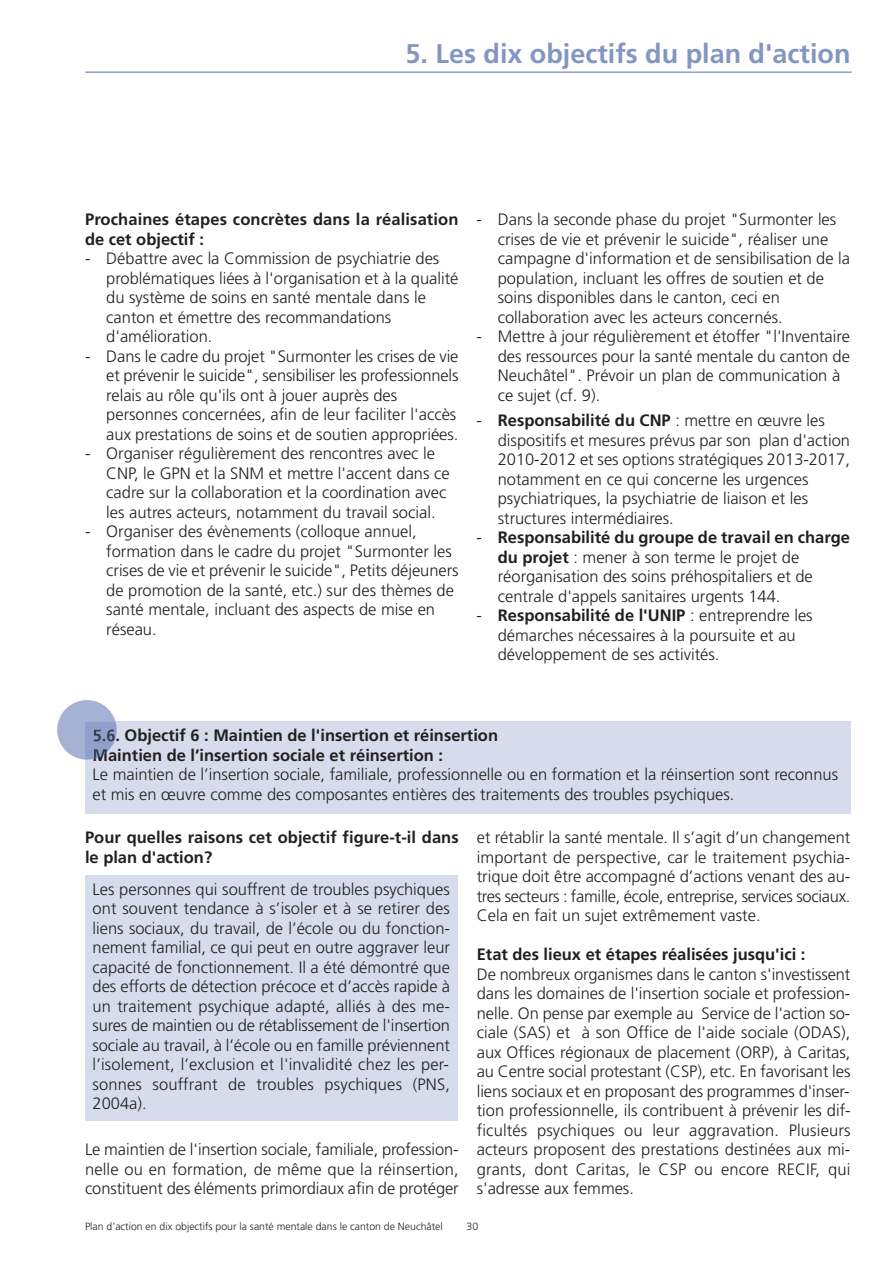
<style>
.page{position:relative;width:893px;height:1263px;background:#fff}
.page>*{position:absolute;margin:0;border:0;box-sizing:border-box;transform-origin:0 0}
.t1{font:700 27px "Frutiger";color:#8396c3}
.t2{font:300 16.5px/19.5px "Frutiger";color:#231f20}
.t3{font:700 16.5px/19.5px "Frutiger";color:#231f20}
.t4{font:300 10.5px "Frutiger";color:#231f20}
.s1{font-weight:700}
</style>
<div class="page">
<hr style="left:85px;top:71px;width:767px;height:2px;background:#8d9ec8">
<div style="left:85px;top:721px;width:765px;height:93px;background:#d6dcec"></div>
<svg style="left:57px;top:700px;width:60px;height:60px"></svg>
<div style="left:85px;top:875px;width:372px;height:245px;background:#d6dcec"></div>
<h1 class="t1" style="left:406px;top:43px;width:446px">5. Les dix objectifs du plan d'action</h1>
<p class="t3" style="left:85px;top:211px;width:375px">Prochaines étapes concrètes dans la réalisation de cet objectif :</p>
<p class="t2" style="left:106px;top:250px;width:354px;text-indent:-21px">- Débattre avec la Commission de psychiatrie des problématiques liées à l'organisation et à la qualité du système de soins en santé mentale dans le canton et émettre des recommandations d'amélioration.</p>
<p class="t2" style="left:106px;top:347px;width:354px;text-indent:-21px">- Dans le cadre du projet "Surmonter les crises de vie et prévenir le suicide", sensibiliser les professionnels relais au rôle qu'ils ont à jouer auprès des personnes concernées, afin de leur faciliter l'accès aux prestations de soins et de soutien appropriées.</p>
<p class="t2" style="left:106px;top:445px;width:345px;text-indent:-21px">- Organiser régulièrement des rencontres avec le CNP, le GPN et la SNM et mettre l'accent dans ce cadre sur la collaboration et la coordination avec les autres acteurs, notamment du travail social.</p>
<p class="t2" style="left:106px;top:523px;width:354px;text-indent:-21px">- Organiser des évènements (colloque annuel, formation dans le cadre du projet "Surmonter les crises de vie et prévenir le suicide", Petits déjeuners de promotion de la santé, etc.) sur des thèmes de santé mentale, incluant des aspects de mise en réseau.</p>
<p class="t2" style="left:498px;top:211px;width:354px;text-indent:-21px">- Dans la seconde phase du projet "Surmonter les crises de vie et prévenir le suicide", réaliser une campagne d'information et de sensibilisation de la population, incluant les offres de soutien et de soins disponibles dans le canton, ceci en collaboration avec les acteurs concernés.</p>
<p class="t2" style="left:498px;top:328px;width:354px;text-indent:-21px">- Mettre à jour régulièrement et étoffer "l'Inventaire des ressources pour la santé mentale du canton de Neuchâtel". Prévoir un plan de communication à ce sujet (cf. 9).</p>
<p class="t2" style="left:498px;top:412px;width:354px;text-indent:-21px">- <span class="s1">Responsabilité du CNP</span> : mettre en œuvre les dispositifs et mesures prévus par son plan d'action 2010-2012 et ses options stratégiques 2013-2017, notamment en ce qui concerne les urgences psychiatriques, la psychiatrie de liaison et les structures intermédiaires.</p>
<p class="t2" style="left:498px;top:529px;width:354px;text-indent:-21px">- <span class="s1">Responsabilité du groupe de travail en charge du projet</span> : mener à son terme le projet de réorganisation des soins préhospitaliers et de centrale d'appels sanitaires urgents 144.</p>
<p class="t2" style="left:498px;top:607px;width:316px;text-indent:-21px">- <span class="s1">Responsabilité de l'UNIP</span> : entreprendre les démarches nécessaires à la poursuite et au développement de ses activités.</p>
<p class="t3" style="left:93px;top:727px;width:407px">5.6. Objectif 6 : Maintien de l'insertion et réinsertion<br>Maintien de l’insertion sociale et réinsertion :</p>
<p class="t2" style="left:93px;top:766px;width:747px">Le maintien de l’insertion sociale, familiale, professionnelle ou en formation et la réinsertion sont reconnus et mis en œuvre comme des composantes entières des traitements des troubles psychiques.</p>
<p class="t3" style="left:85px;top:829px;width:375px">Pour quelles raisons cet objectif figure-t-il dans le plan d'action?</p>
<p class="t2" style="left:477px;top:829px;width:375px;text-align:justify">et rétablir la santé mentale. Il s’agit d’un changement important de perspective, car le traitement psychia&shy;trique doit être accompagné d’actions venant des au&shy;tres secteurs : famille, école, entreprise, services sociaux.<br>Cela en fait un sujet extrêmement vaste.</p>
<p class="t3" style="left:477px;top:946px;width:330px">Etat des lieux et étapes réalisées jusqu'ici :</p>
<p class="t2" style="left:477px;top:965px;width:375px;text-align:justify">De nombreux organismes dans le canton s'investissent dans les domaines de l'insertion sociale et profession&shy;nelle. On pense par exemple au Service de l'action so&shy;ciale (SAS) et à son Office de l'aide sociale (ODAS), aux Offices régionaux de placement (ORP), à Caritas, au Centre social protestant (CSP), etc. En favorisant les liens sociaux et en proposant des programmes d'inser&shy;tion professionnelle, ils contribuent à prévenir les dif&shy;ficultés psychiques ou leur aggravation. Plusieurs acteurs proposent des prestations destinées aux mi&shy;grants, dont Caritas, le CSP ou encore RECIF, qui s'adresse aux femmes.</p>
<p class="t2" style="left:93px;top:880px;width:359px;text-align:justify">Les personnes qui souffrent de troubles psychiques ont souvent tendance à s’isoler et à se retirer des liens sociaux, du travail, de l’école ou du fonction&shy;nement familial, ce qui peut en outre aggraver leur capacité de fonctionnement. Il a été démontré que des efforts de détection précoce et d’accès rapide à un traitement psychique adapté, alliés à des me&shy;sures de maintien ou de rétablissement de l'insertion sociale au travail, à l’école ou en famille préviennent l’isolement, l’exclusion et l'invalidité chez les per&shy;sonnes souffrant de troubles psychiques (PNS, 2004a).</p>
<p class="t2" style="left:85px;top:1141px;width:375px;text-align:justify">Le maintien de l'insertion sociale, familiale, profession&shy;nelle ou en formation, de même que la réinsertion, constituent des éléments primordiaux afin de protéger</p>
<p class="t4" style="left:85px;top:1222px;width:359px">Plan d'action en dix objectifs pour la santé mentale dans le canton de Neuchâtel</p>
<p class="t4" style="left:467px;top:1222px;width:13px">30</p>
</div>
